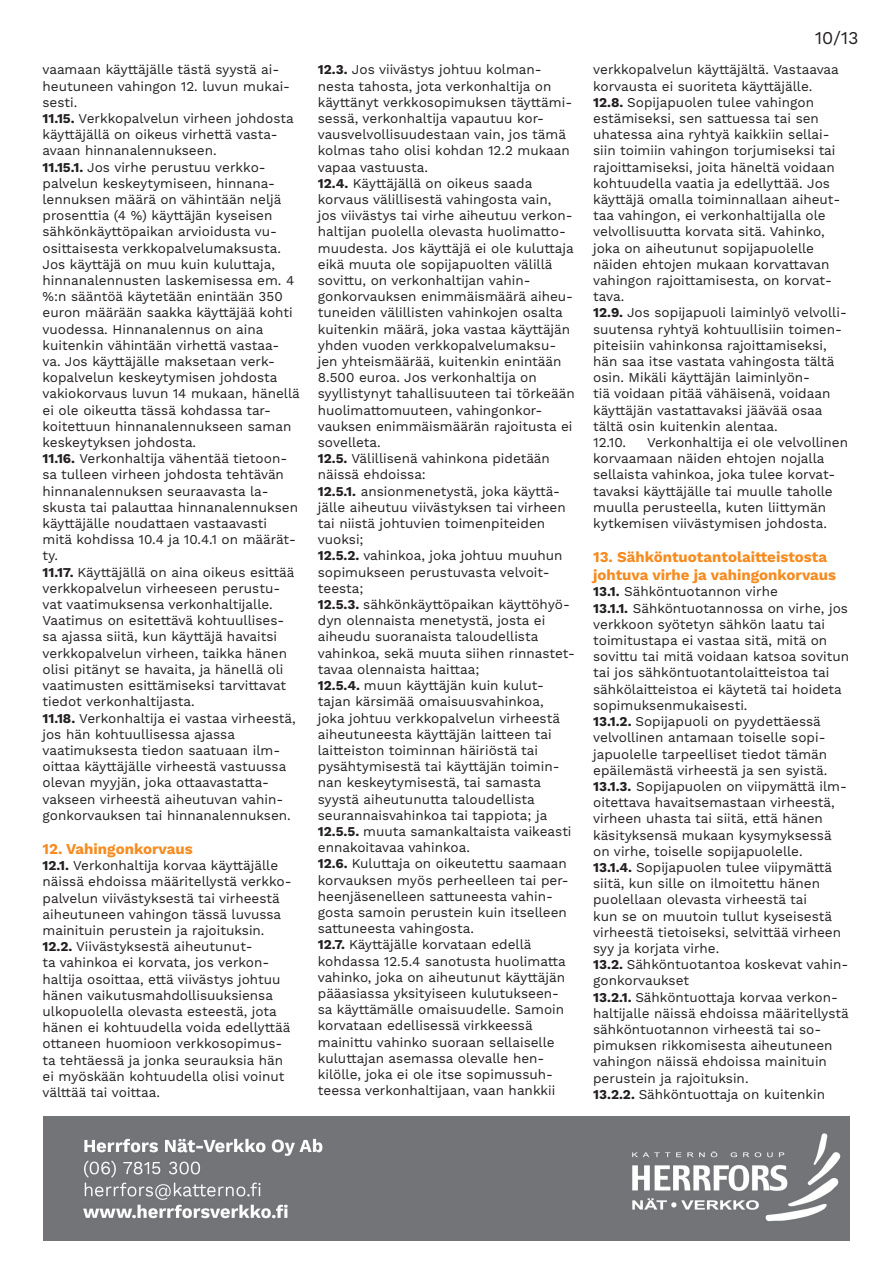
<style>
.page{position:relative;width:893px;height:1263px;background:#fff}
.page>*{position:absolute;margin:0;border:0;box-sizing:border-box;transform-origin:0 0}
.t1{font:18px "Work Sans";color:#231f20}
.t2{font:700 15px/18px "Work Sans";color:#f68b1f}
.t3{font:13.5px/16.2px "Work Sans";color:#231f20}
.s1{font-weight:700}
</style>
<div class="page">
<img style="left:43px;top:1116px;width:807px;height:125px">
<p class="t3" style="left:43px;top:62px;width:249px">vaamaan käyttäjälle tästä syystä ai&shy;heutuneen vahingon 12. luvun mukai&shy;sesti.</p>
<p class="t3" style="left:43px;top:111px;width:253px"><span class="s1">11.15.</span> Verkkopalvelun virheen johdosta käyttäjällä on oikeus virhettä vasta&shy;avaan hinnanalennukseen.</p>
<p class="t3" style="left:43px;top:160px;width:259px"><span class="s1">11.15.1.</span> Jos virhe perustuu verkko&shy;palvelun keskeytymiseen, hinnana&shy;lennuksen määrä on vähintään neljä prosenttia (4 %) käyttäjän kyseisen sähkönkäyttöpaikan arvioidusta vu&shy;osittaisesta verkkopalvelumaksusta.<br>Jos käyttäjä on muu kuin kuluttaja, hinnanalennusten laskemisessa em. 4 %:n sääntöä käytetään enintään 350 euron määrään saakka käyttäjää kohti vuodessa. Hinnanalennus on aina kuitenkin vähintään virhettä vastaa&shy;va. Jos käyttäjälle maksetaan verk&shy;kopalvelun keskeytymisen johdosta vakiokorvaus luvun 14 mukaan, hänellä ei ole oikeutta tässä kohdassa tar&shy;koitettuun hinnanalennukseen saman keskeytyksen johdosta.</p>
<p class="t3" style="left:43px;top:451px;width:257px"><span class="s1">11.16.</span> Verkonhaltija vähentää tietoon&shy;sa tulleen virheen johdosta tehtävän hinnanalennuksen seuraavasta la&shy;skusta tai palauttaa hinnanalennuksen käyttäjälle noudattaen vastaavasti mitä kohdissa 10.4 ja 10.4.1 on määrät&shy;ty.</p>
<p class="t3" style="left:43px;top:565px;width:253px"><span class="s1">11.17.</span> Käyttäjällä on aina oikeus esittää verkkopalvelun virheeseen perustu&shy;vat vaatimuksensa verkonhaltijalle.<br>Vaatimus on esitettävä kohtuullises&shy;sa ajassa siitä, kun käyttäjä havaitsi verkkopalvelun virheen, taikka hänen olisi pitänyt se havaita, ja hänellä oli vaatimusten esittämiseksi tarvittavat tiedot verkonhaltijasta.</p>
<p class="t3" style="left:43px;top:710px;width:255px"><span class="s1">11.18.</span> Verkonhaltija ei vastaa virheestä, jos hän kohtuullisessa ajassa vaatimuksesta tiedon saatuaan ilm&shy;oittaa käyttäjälle virheestä vastuussa olevan myyjän, joka ottaavastatta&shy;vakseen virheestä aiheutuvan vahin&shy;gonkorvauksen tai hinnanalennuksen.</p>
<p class="t2" style="left:43px;top:840px;width:152px">12. Vahingonkorvaus</p>
<p class="t3" style="left:43px;top:858px;width:251px"><span class="s1">12.1.</span> Verkonhaltija korvaa käyttäjälle näissä ehdoissa määritellystä verkko&shy;palvelun viivästyksestä tai virheestä aiheutuneen vahingon tässä luvussa mainituin perustein ja rajoituksin.</p>
<p class="t3" style="left:43px;top:939px;width:249px"><span class="s1">12.2.</span> Viivästyksestä aiheutunut-<br>ta vahinkoa ei korvata, jos verkon&shy;haltija osoittaa, että viivästys johtuu hänen vaikutusmahdollisuuksiensa ulkopuolella olevasta esteestä, jota hänen ei kohtuudella voida edellyttää ottaneen huomioon verkkosopimus&shy;ta tehtäessä ja jonka seurauksia hän ei myöskään kohtuudella olisi voinut välttää tai voittaa.</p>
<p class="t3" style="left:318px;top:62px;width:256px"><span class="s1">12.3.</span> Jos viivästys johtuu kolman&shy;nesta tahosta, jota verkonhaltija on käyttänyt verkkosopimuksen täyttämi&shy;sessä, verkonhaltija vapautuu kor&shy;vausvelvollisuudestaan vain, jos tämä kolmas taho olisi kohdan 12.2 mukaan vapaa vastuusta.</p>
<p class="t3" style="left:318px;top:176px;width:258px"><span class="s1">12.4.</span> Käyttäjällä on oikeus saada korvaus välillisestä vahingosta vain,<br>jos viivästys tai virhe aiheutuu verkon&shy;haltijan puolella olevasta huolimatto&shy;muudesta. Jos käyttäjä ei ole kuluttaja eikä muuta ole sopijapuolten välillä sovittu, on verkonhaltijan vahin&shy;gonkorvauksen enimmäismäärä aiheu&shy;tuneiden välillisten vahinkojen osalta kuitenkin määrä, joka vastaa käyttäjän yhden vuoden verkkopalvelumaksu&shy;jen yhteismäärää, kuitenkin enintään 8.500 euroa. Jos verkonhaltija on syyllistynyt tahallisuuteen tai törkeään huolimattomuuteen, vahingonkor&shy;vauksen enimmäismäärän rajoitusta ei sovelleta.</p>
<p class="t3" style="left:318px;top:451px;width:234px"><span class="s1">12.5.</span> Välillisenä vahinkona pidetään näissä ehdoissa:</p>
<p class="t3" style="left:318px;top:484px;width:249px"><span class="s1">12.5.1.</span> ansionmenetystä, joka käyttä&shy;jälle aiheutuu viivästyksen tai virheen tai niistä johtuvien toimenpiteiden vuoksi;</p>
<p class="t3" style="left:318px;top:548px;width:246px"><span class="s1">12.5.2.</span> vahinkoa, joka johtuu muuhun sopimukseen perustuvasta velvoit&shy;teesta;</p>
<p class="t3" style="left:318px;top:597px;width:259px"><span class="s1">12.5.3.</span> sähkönkäyttöpaikan käyttöhyö&shy;dyn olennaista menetystä, josta ei aiheudu suoranaista taloudellista vahinkoa, sekä muuta siihen rinnastet&shy;tavaa olennaista haittaa;</p>
<p class="t3" style="left:318px;top:678px;width:244px"><span class="s1">12.5.4.</span> muun käyttäjän kuin kulut&shy;tajan kärsimää omaisuusvahinkoa, joka johtuu verkkopalvelun virheestä aiheutuneesta käyttäjän laitteen tai laitteiston toiminnan häiriöstä tai pysähtymisestä tai käyttäjän toimin&shy;nan keskeytymisestä, tai samasta syystä aiheutunutta taloudellista seurannaisvahinkoa tai tappiota; ja</p>
<p class="t3" style="left:318px;top:824px;width:255px"><span class="s1">12.5.5.</span> muuta samankaltaista vaikeasti ennakoitavaa vahinkoa.</p>
<p class="t3" style="left:318px;top:856px;width:253px"><span class="s1">12.6.</span> Kuluttaja on oikeutettu saamaan korvauksen myös perheelleen tai per&shy;heenjäsenelleen sattuneesta vahin&shy;gosta samoin perustein kuin itselleen sattuneesta vahingosta.</p>
<p class="t3" style="left:318px;top:937px;width:250px"><span class="s1">12.7.</span> Käyttäjälle korvataan edellä kohdassa 12.5.4 sanotusta huolimatta vahinko, joka on aiheutunut käyttäjän pääasiassa yksityiseen kulutukseen&shy;sa käyttämälle omaisuudelle. Samoin korvataan edellisessä virkkeessä mainittu vahinko suoraan sellaiselle kuluttajan asemassa olevalle hen&shy;kilölle, joka ei ole itse sopimussuh&shy;teessa verkonhaltijaan, vaan hankkii</p>
<h1 class="t1" style="left:815px;top:27px;width:46px">10/13</h1>
<p class="t3" style="left:593px;top:62px;width:247px">verkkopalvelun käyttäjältä. Vastaavaa korvausta ei suoriteta käyttäjälle.</p>
<p class="t3" style="left:593px;top:95px;width:249px"><span class="s1">12.8.</span> Sopijapuolen tulee vahingon estämiseksi, sen sattuessa tai sen uhatessa aina ryhtyä kaikkiin sellai&shy;siin toimiin vahingon torjumiseksi tai rajoittamiseksi, joita häneltä voidaan kohtuudella vaatia ja edellyttää. Jos käyttäjä omalla toiminnallaan aiheut&shy;taa vahingon, ei verkonhaltijalla ole velvollisuutta korvata sitä. Vahinko, joka on aiheutunut sopijapuolelle näiden ehtojen mukaan korvattavan vahingon rajoittamisesta, on korvat&shy;tava.</p>
<p class="t3" style="left:593px;top:305px;width:255px"><span class="s1">12.9.</span> Jos sopijapuoli laiminlyö velvolli&shy;suutensa ryhtyä kohtuullisiin toimen&shy;piteisiin vahinkonsa rajoittamiseksi, hän saa itse vastata vahingosta tältä osin. Mikäli käyttäjän laiminlyön-<br>tiä voidaan pitää vähäisenä, voidaan käyttäjän vastattavaksi jäävää osaa tältä osin kuitenkin alentaa.</p>
<p class="t3" style="left:593px;top:435px;width:35px">12.10.</p>
<p class="t3" style="left:593px;top:435px;width:256px;text-indent:54px">Verkonhaltija ei ole velvollinen korvaamaan näiden ehtojen nojalla sellaista vahinkoa, joka tulee korvat&shy;tavaksi käyttäjälle tai muulle taholle muulla perusteella, kuten liittymän kytkemisen viivästymisen johdosta.</p>
<p class="t2" style="left:593px;top:549px;width:245px">13. Sähköntuotantolaitteistosta johtuva virhe ja vahingonkorvaus</p>
<p class="t3" style="left:593px;top:584px;width:186px"><span class="s1">13.1.</span> Sähköntuotannon virhe</p>
<p class="t3" style="left:593px;top:601px;width:257px"><span class="s1">13.1.1.</span> Sähköntuotannossa on virhe, jos verkkoon syötetyn sähkön laatu tai toimitustapa ei vastaa sitä, mitä on sovittu tai mitä voidaan katsoa sovitun tai jos sähköntuotantolaitteistoa tai sähkölaitteistoa ei käytetä tai hoideta sopimuksenmukaisesti.</p>
<p class="t3" style="left:593px;top:714px;width:236px"><span class="s1">13.1.2.</span> Sopijapuoli on pyydettäessä velvollinen antamaan toiselle sopi&shy;japuolelle tarpeelliset tiedot tämän epäilemästä virheestä ja sen syistä.</p>
<p class="t3" style="left:593px;top:779px;width:255px"><span class="s1">13.1.3.</span> Sopijapuolen on viipymättä ilm&shy;oitettava havaitsemastaan virheestä, virheen uhasta tai siitä, että hänen käsityksensä mukaan kysymyksessä on virhe, toiselle sopijapuolelle.</p>
<p class="t3" style="left:593px;top:860px;width:249px"><span class="s1">13.1.4.</span> Sopijapuolen tulee viipymättä siitä, kun sille on ilmoitettu hänen puolellaan olevasta virheestä tai<br>kun se on muutoin tullut kyseisestä virheestä tietoiseksi, selvittää virheen syy ja korjata virhe.</p>
<p class="t3" style="left:593px;top:957px;width:257px"><span class="s1">13.2.</span> Sähköntuotantoa koskevat vahin&shy;gonkorvaukset</p>
<p class="t3" style="left:593px;top:989px;width:257px"><span class="s1">13.2.1.</span> Sähköntuottaja korvaa verkon&shy;haltijalle näissä ehdoissa määritellystä sähköntuotannon virheestä tai so&shy;pimuksen rikkomisesta aiheutuneen vahingon näissä ehdoissa mainituin perustein ja rajoituksin.</p>
<p class="t3" style="left:593px;top:1087px;width:233px"><span class="s1">13.2.2.</span> Sähköntuottaja on kuitenkin</p>
</div>
